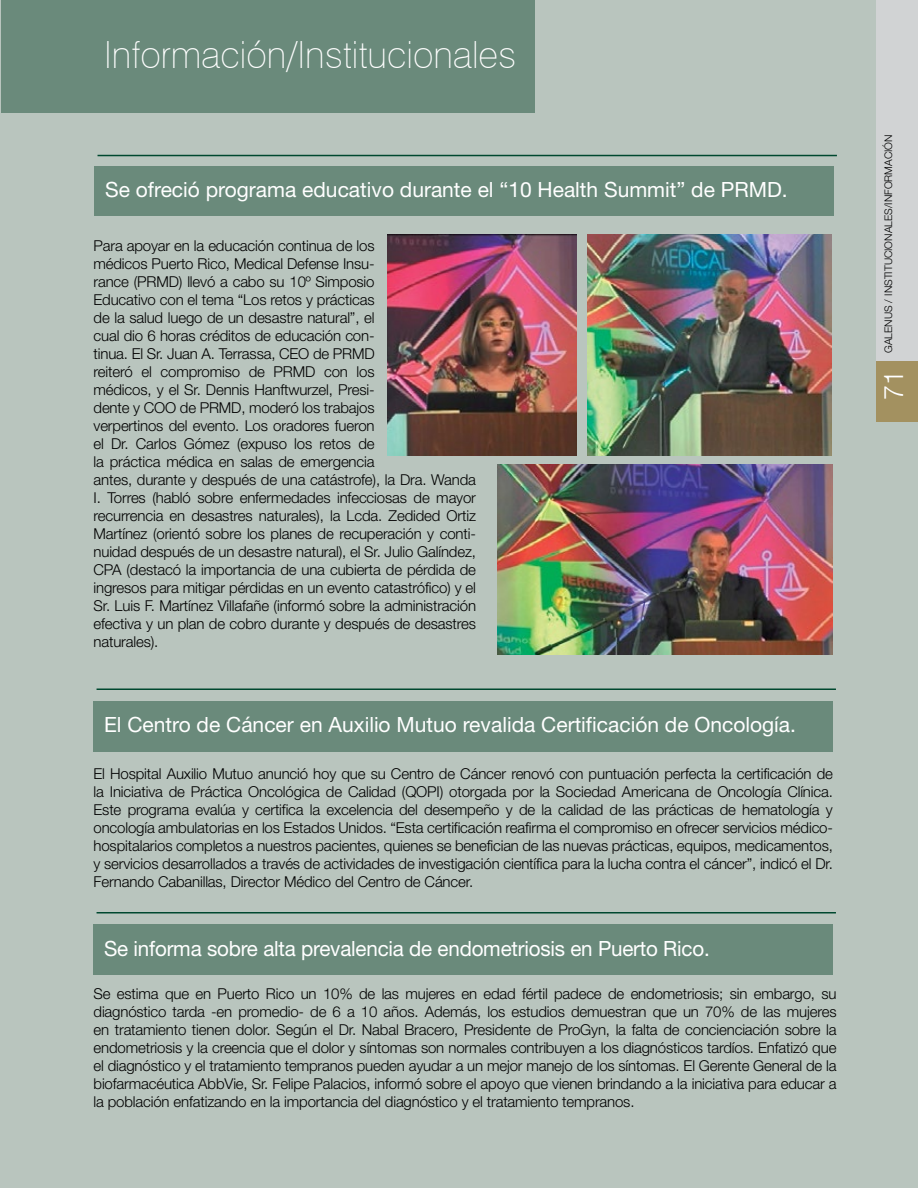
<style>
.page{position:relative;width:918px;height:1188px;background:#b9c5be}
.page>*{position:absolute;margin:0;border:0;box-sizing:border-box;transform-origin:0 0}
.t1{font:100 37.5px "Swiss 721 BT";color:#fff}
.t2{font:300 27px "Helvetica Neue";color:#fff}
.t3{font:21px "Helvetica Neue";color:#fff}
.t4{font:300 15px/18px "Helvetica Neue";letter-spacing:-.01em;color:#000;text-align:justify}
.t5{font:300 10.5px "Helvetica Neue";color:#000}
</style>
<div class="page">
<div style="left:0;top:0;width:535px;height:112px;background:#6a8a7b"></div>
<hr style="left:0;top:0;width:1px;height:1188px;background:#b9c5be">
<hr style="left:98px;top:155px;width:739px;height:1px;background:#00482f">
<div style="left:95px;top:167px;width:739px;height:49px;background:#6a8a7b"></div>
<img style="left:587px;top:235px;width:245px;height:221px">
<hr style="left:97px;top:688px;width:739px;height:2px;background:#00482f">
<div style="left:94px;top:701px;width:739px;height:50px;background:#6a8a7b"></div>
<hr style="left:97px;top:912px;width:739px;height:2px;background:#00482f">
<div style="left:94px;top:924px;width:739px;height:50px;background:#6a8a7b"></div>
<img style="left:387px;top:235px;width:189px;height:221px">
<img style="left:498px;top:465px;width:335px;height:190px">
<div style="left:876px;top:0;width:42px;height:412px;background:#d1d3d4"></div>
<div style="left:876px;top:361px;width:42px;height:61px;background:#a39160"></div>
<h1 class="t1" style="left:104px;top:32px;width:414px">Información/Institucionales</h1>
<h3 class="t3" style="left:105px;top:177px;width:684px">Se ofreció programa educativo durante el “10 Health Summit” de PRMD.</h3>
<p class="t4" style="left:94px;top:236px;width:384px;text-align:left">Para apoyar en la educación continua de los<br>médicos Puerto Rico, Medical Defense Insu-<br>rance (PRMD) llevó a cabo su 10º Simposio<br>Educativo con el tema “Los retos y prácticas<br>de la salud luego de un desastre natural”, el<br>cual dio 6 horas créditos de educación con-<br>tinua. El Sr. Juan A. Terrassa, CEO de PRMD<br>reiteró el compromiso de PRMD con los<br>médicos, y el Sr. Dennis Hanftwurzel, Presi-<br>dente y COO de PRMD, moderó los trabajos<br>verpertinos del evento. Los oradores fueron<br>el Dr. Carlos Gómez (expuso los retos de<br>la práctica médica en salas de emergencia<br>antes, durante y después de una catástrofe), la Dra. Wanda I. Torres (habló sobre enfermedades infecciosas de mayor recurrencia en desastres naturales), la Lcda. Zedided Ortiz Martínez (orientó sobre los planes de recuperación y conti&shy;nuidad después de un desastre natural), el Sr. Julio Galíndez, CPA (destacó la importancia de una cubierta de pérdida de ingresos para mitigar pérdidas en un evento catastrófico) y el Sr. Luis F. Martínez Villafañe (informó sobre la administración efectiva y un plan de cobro durante y después de desastres naturales).</p>
<h3 class="t3" style="left:104px;top:712px;width:693px">El Centro de Cáncer en Auxilio Mutuo revalida Certificación de Oncología.</h3>
<p class="t4" style="left:94px;top:764px;width:741px">El Hospital Auxilio Mutuo anunció hoy que su Centro de Cáncer renovó con puntuación perfecta la certificación de la Iniciativa de Práctica Oncológica de Calidad (QOPI) otorgada por la Sociedad Americana de Oncología Clínica.<br>Este programa evalúa y certifica la excelencia del desempeño y de la calidad de las prácticas de hematología y oncología ambulatorias en los Estados Unidos. “Esta certificación reafirma el compromiso en ofrecer servicios médico&shy;hospitalarios completos a nuestros pacientes, quienes se benefician de las nuevas prácticas, equipos, medicamentos, y servicios desarrollados a través de actividades de investigación científica para la lucha contra el cáncer”, indicó el Dr.<br>Fernando Cabanillas, Director Médico del Centro de Cáncer.</p>
<h3 class="t3" style="left:104px;top:936px;width:607px">Se informa sobre alta prevalencia de endometriosis en Puerto Rico.</h3>
<p class="t4" style="left:94px;top:984px;width:745px">Se estima que en Puerto Rico un 10% de las mujeres en edad fértil padece de endometriosis; sin embargo, su diagnóstico tarda -en promedio- de 6 a 10 años. Además, los estudios demuestran que un 70% de las mujeres en tratamiento tienen dolor. Según el Dr. Nabal Bracero, Presidente de ProGyn, la falta de concienciación sobre la endometriosis y la creencia que el dolor y síntomas son normales contribuyen a los diagnósticos tardíos. Enfatizó que el diagnóstico y el tratamiento tempranos pueden ayudar a un mejor manejo de los síntomas. El Gerente General de la biofarmacéutica AbbVie, Sr. Felipe Palacios, informó sobre el apoyo que vienen brindando a la iniciativa para educar a la población enfatizando en la importancia del diagnóstico y el tratamiento tempranos.</p>
<p class="t5" style="left:882px;top:353px;width:220px;rotate:-90deg">GALENUS / INSTITUCIONALES/INFORMACIÓN</p>
<h2 class="t2" style="left:877px;top:400px;width:32px;rotate:-90deg">71</h2>
</div>
